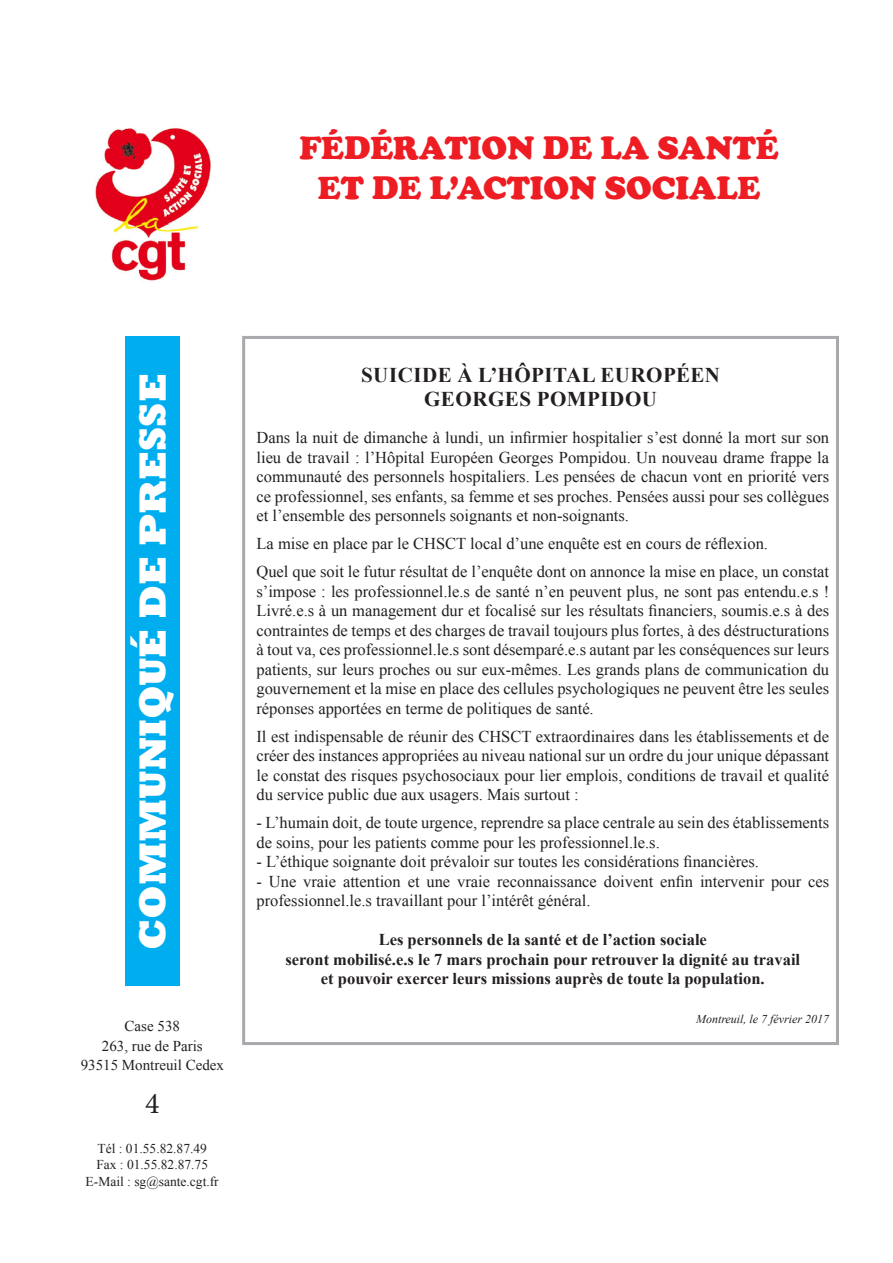
<style>
.page{position:relative;width:893px;height:1263px;background:#fff}
.page>*{position:absolute;margin:0;border:0;box-sizing:border-box;transform-origin:0 0}
.t1{font:800 39px "Rockwell";color:#fff}
.t2{font:900 33px/39.6px "Cooper";color:#ee1d23;text-align:center}
.t3{font:30px "Minion Pro";color:#231f20}
.titre{font:700 21px/24px "Times New Roman";letter-spacing:.025em;color:#231f20;text-align:center}
.txt_courant{font:16.5px/19.5px "Times New Roman";color:#231f20;text-align:justify}
.txt_courant-2{font:700 16.5px/19.5px "Times New Roman";color:#231f20;text-align:center}
.t4{font:15px "Times New Roman";color:#231f20}
.t5{font:13.5px "Times New Roman";color:#231f20}
.txt_courant-3{font:italic 12px "Times New Roman";color:#231f20}
</style>
<div class="page">
<div style="left:242px;top:336px;width:597px;height:709px;border:3px solid #a8a9ad"></div>
<div style="left:125px;top:336px;width:55px;height:650px;background:#00aeef"></div>
<img style="left:95px;top:128px;width:116px;height:153px">
<p class="t2" style="left:299px;top:128px;width:481px">FÉDÉRATION DE LA SANTÉ<br>ET DE L’ACTION SOCIALE</p>
<p class="t1" style="left:130px;top:950px;width:578px;rotate:-90deg">COMMUNIQUÉ DE PRESSE</p>
<p class="t4" style="left:125px;top:1015px;width:57px">Case 538</p>
<p class="t4" style="left:102px;top:1035px;width:102px">263, rue de Paris</p>
<p class="t4" style="left:81px;top:1054px;width:145px">93515 Montreuil Cedex</p>
<p class="t3" style="left:145px;top:1083px;width:16px">4</p>
<p class="t5" style="left:97px;top:1139px;width:111px">Tél : 01.55.82.87.49</p>
<p class="t5" style="left:96px;top:1155px;width:113px">Fax : 01.55.82.87.75</p>
<p class="t5" style="left:86px;top:1172px;width:135px">E-Mail : sg@sante.cgt.fr</p>
<p class="titre" style="left:361px;top:363px;width:360px">SUICIDE À L’HÔPITAL EUROPÉEN<br>GEORGES POMPIDOU</p>
<p class="txt_courant" style="left:256px;top:427px;width:574px">Dans la nuit de dimanche à lundi, un infirmier hospitalier s’est donné la mort sur son lieu de travail : l’Hôpital Européen Georges Pompidou. Un nouveau drame frappe la communauté des personnels hospitaliers. Les pensées de chacun vont en priorité vers ce professionnel, ses enfants, sa femme et ses proches. Pensées aussi pour ses collègues et l’ensemble des personnels soignants et non-soignants.</p>
<p class="txt_courant" style="left:256px;top:533px;width:513px">La mise en place par le CHSCT local d’une enquête est en cours de réflexion.</p>
<p class="txt_courant" style="left:256px;top:561px;width:574px">Quel que soit le futur résultat de l’enquête dont on annonce la mise en place, un constat s’impose : les professionnel.le.s de santé n’en peuvent plus, ne sont pas entendu.e.s !<br>Livré.e.s à un management dur et focalisé sur les résultats financiers, soumis.e.s à des contraintes de temps et des charges de travail toujours plus fortes, à des déstructurations à tout va, ces professionnel.le.s sont désemparé.e.s autant par les conséquences sur leurs patients, sur leurs proches ou sur eux-mêmes. Les grands plans de communication du gouvernement et la mise en place des cellules psychologiques ne peuvent être les seules réponses apportées en terme de politiques de santé.</p>
<p class="txt_courant" style="left:256px;top:726px;width:574px">Il est indispensable de réunir des CHSCT extraordinaires dans les établissements et de créer des instances appropriées au niveau national sur un ordre du jour unique dépassant le constat des risques psychosociaux pour lier emplois, conditions de travail et qualité du service public due aux usagers. Mais surtout :</p>
<p class="txt_courant" style="left:256px;top:812px;width:574px">- L’humain doit, de toute urgence, reprendre sa place centrale au sein des établissements de soins, pour les patients comme pour les professionnel.le.s.</p>
<p class="txt_courant" style="left:256px;top:851px;width:504px">- L’éthique soignante doit prévaloir sur toutes les considérations financières.</p>
<p class="txt_courant" style="left:256px;top:871px;width:574px">- Une vraie attention et une vraie reconnaissance doivent enfin intervenir pour ces professionnel.le.s travaillant pour l’intérêt général.</p>
<p class="txt_courant-2" style="left:285px;top:929px;width:516px">Les personnels de la santé et de l’action sociale<br>seront mobilisé.e.s le 7 mars prochain pour retrouver la dignité au travail et pouvoir exercer leurs missions auprès de toute la population.</p>
<p class="txt_courant-3" style="left:696px;top:1011px;width:135px">Montreuil, le 7 février 2017</p>
</div>
